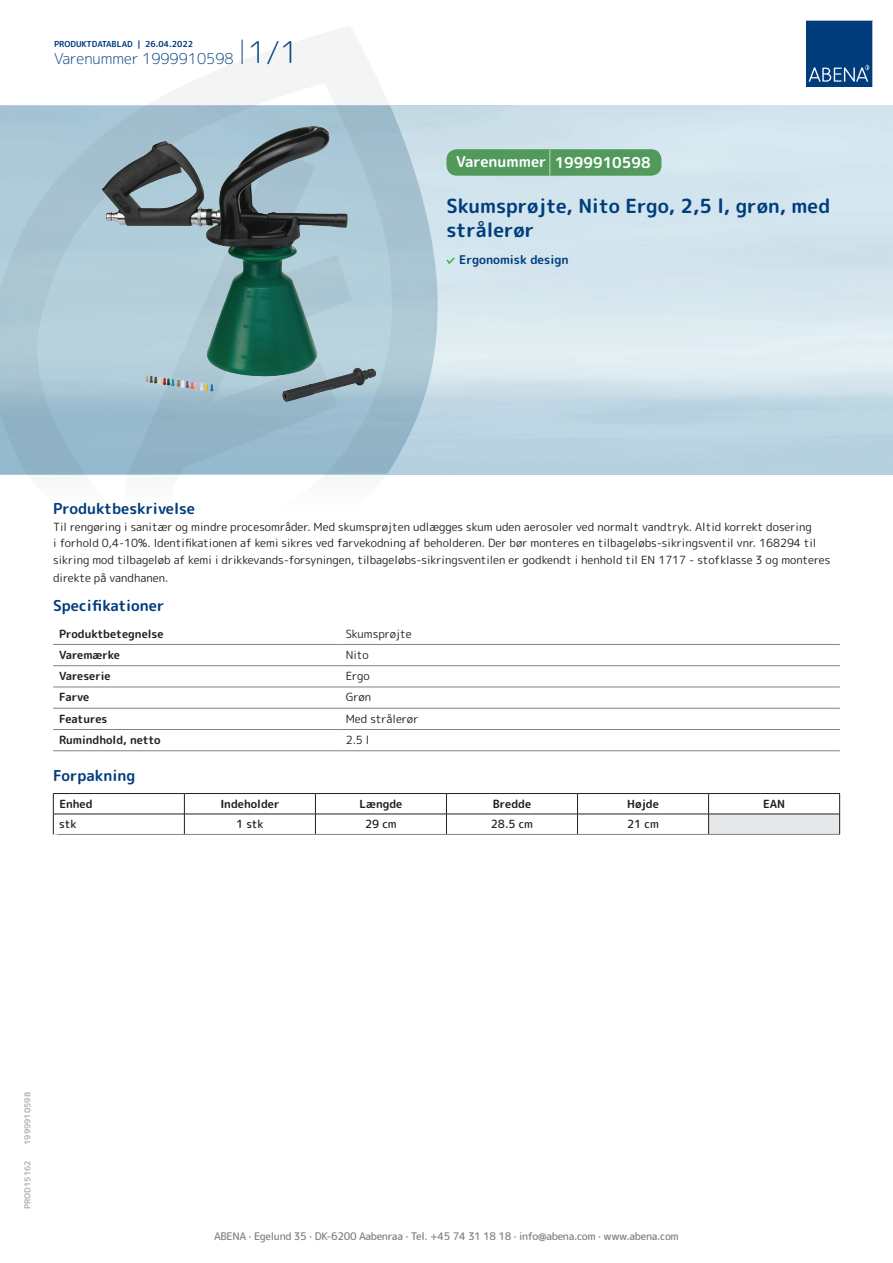
<style>
.page{position:relative;width:893px;height:1263px;background:#fff}
.page>*{position:absolute;margin:0;border:0;box-sizing:border-box;transform-origin:0 0}
.t1{font:700 19.5px/24px "Rounded Mplus 1 c";color:#013d7d}
.t2{font:700 15px "Rounded Mplus 1 c";color:#013d7d}
.t3{font:300 15px "Rounded Mplus 1 c";color:#013d7d}
.t4{font:700 15px "Rounded Mplus 1 c";color:#fff}
.t5{font:700 12px "Rounded Mplus 1 c";color:#013d7d}
.t6{font:11.25px/16.5px "Rounded Mplus 1 c";color:#231f20}
.t7{font:700 11.25px "Rounded Mplus 1 c";color:#231f20}
.t8{font:500 11.25px "Rounded Mplus 1 c";color:#231f20}
.t9{font:500 10.5px "Rounded Mplus 1 c";letter-spacing:-.03em;color:#808285}
.t10{font:700 10.5px "Rounded Mplus 1 c";color:#fff}
.t11{font:700 8.25px "Rounded Mplus 1 c";color:#013d7d}
.t12{font:700 8.25px "Rounded Mplus 1 c";color:#b2b3b7}
.s1{font-size:30px}
.s2{font-size:25.5px}
</style>
<div class="page">
<svg style="left:0;top:26px;width:439px;height:449px"></svg>
<svg style="left:0;top:106px;width:438px;height:368px;background:#a4c2d1"></svg>
<svg style="left:242px;top:40px;width:1px;height:24px"></svg>
<svg style="left:806px;top:20px;width:67px;height:67px;background:#144b86"></svg>
<img style="left:103px;top:127px;width:272px;height:275px">
<hr style="left:53px;top:644px;width:287px;height:1px;background:#808285">
<hr style="left:340px;top:644px;width:500px;height:1px;background:#808285">
<hr style="left:53px;top:665px;width:287px;height:1px;background:#808285">
<hr style="left:340px;top:665px;width:500px;height:1px;background:#808285">
<hr style="left:53px;top:687px;width:287px;height:1px;background:#808285">
<hr style="left:340px;top:687px;width:500px;height:1px;background:#808285">
<hr style="left:53px;top:708px;width:287px;height:1px;background:#808285">
<hr style="left:340px;top:708px;width:500px;height:1px;background:#808285">
<hr style="left:53px;top:729px;width:287px;height:1px;background:#808285">
<hr style="left:340px;top:729px;width:500px;height:1px;background:#808285">
<hr style="left:53px;top:750px;width:287px;height:1px;background:#808285">
<hr style="left:340px;top:750px;width:500px;height:1px;background:#808285">
<div style="left:709px;top:814px;width:131px;height:20px;background:#e6e7e9"></div>
<hr style="left:53px;top:793px;width:131px;height:1px;background:#231f20">
<hr style="left:184px;top:793px;width:131px;height:1px;background:#231f20">
<hr style="left:315px;top:793px;width:131px;height:1px;background:#231f20">
<hr style="left:446px;top:793px;width:131px;height:1px;background:#231f20">
<hr style="left:577px;top:793px;width:132px;height:1px;background:#231f20">
<hr style="left:709px;top:793px;width:131px;height:1px;background:#231f20">
<hr style="left:53px;top:814px;width:131px;height:1px;background:#231f20">
<svg style="left:53px;top:794px;width:1px;height:40px"></svg>
<hr style="left:184px;top:814px;width:131px;height:1px;background:#231f20">
<svg style="left:184px;top:794px;width:1px;height:40px"></svg>
<hr style="left:315px;top:814px;width:131px;height:1px;background:#231f20">
<svg style="left:315px;top:794px;width:1px;height:40px"></svg>
<hr style="left:446px;top:814px;width:131px;height:1px;background:#231f20">
<svg style="left:446px;top:794px;width:1px;height:40px"></svg>
<hr style="left:577px;top:814px;width:132px;height:1px;background:#231f20">
<svg style="left:577px;top:794px;width:1px;height:40px"></svg>
<hr style="left:709px;top:814px;width:131px;height:1px;background:#231f20">
<svg style="left:708px;top:794px;width:1px;height:40px"></svg>
<svg style="left:839px;top:794px;width:1px;height:40px"></svg>
<hr style="left:53px;top:834px;width:131px;height:1px;background:#808285">
<hr style="left:184px;top:834px;width:131px;height:1px;background:#808285">
<hr style="left:315px;top:834px;width:131px;height:1px;background:#808285">
<hr style="left:446px;top:834px;width:131px;height:1px;background:#808285">
<hr style="left:577px;top:834px;width:132px;height:1px;background:#808285">
<hr style="left:709px;top:834px;width:131px;height:1px;background:#808285">
<svg style="left:446px;top:257px;width:9px;height:7px"></svg>
<div style="left:446px;top:149px;width:215px;height:27px;background:#52995c;border-radius:10px"></div>
<p class="t11" style="left:54px;top:38px;width:141px">PRODUKTDATABLAD | 26.04.2022</p>
<h2 class="t3" style="left:54px;top:48px;width:246px">Varenummer 1999910598 <span class="s1">1/1</span></h2>
<h2 class="t4" style="left:456px;top:152px;width:196px">Varenummer <span class="s2">|</span> 1999910598</h2>
<h1 class="t1" style="left:446px;top:194px;width:385px">Skumsprøjte, Nito Ergo, 2,5 l, grøn, med strålerør</h1>
<p class="t5" style="left:459px;top:251px;width:111px">Ergonomisk design</p>
<h2 class="t2" style="left:53px;top:498px;width:143px">Produktbeskrivelse</h2>
<p class="t6" style="left:53px;top:518px;width:779px">Til rengøring i sanitær og mindre procesområder. Med skumsprøjten udlægges skum uden aerosoler ved normalt vandtryk. Altid korrekt dosering<br>i forhold 0,4-10%. Identifikationen af kemi sikres ved farvekodning af beholderen. Der bør monteres en tilbageløbs-sikringsventil vnr. 168294 til sikring mod tilbageløb af kemi i drikkevands-forsyningen, tilbageløbs-sikringsventilen er godkendt i henhold til EN 1717 - stofklasse 3 og monteres</p>
<p class="t6" style="left:53px;top:569px;width:117px">direkte på vandhanen.</p>
<h2 class="t2" style="left:53px;top:595px;width:113px">Specifikationer</h2>
<p class="t7" style="left:59px;top:625px;width:106px">Produktbetegnelse</p>
<p class="t6" style="left:346px;top:625px;width:67px">Skumsprøjte</p>
<p class="t7" style="left:59px;top:647px;width:62px">Varemærke</p>
<p class="t6" style="left:346px;top:646px;width:24px">Nito</p>
<p class="t7" style="left:59px;top:668px;width:53px">Vareserie</p>
<p class="t6" style="left:346px;top:668px;width:26px">Ergo</p>
<p class="t7" style="left:59px;top:689px;width:32px">Farve</p>
<p class="t6" style="left:346px;top:689px;width:27px">Grøn</p>
<p class="t7" style="left:59px;top:711px;width:50px">Features</p>
<p class="t6" style="left:346px;top:710px;width:74px">Med strålerør</p>
<p class="t7" style="left:59px;top:732px;width:103px">Rumindhold, netto</p>
<p class="t6" style="left:346px;top:732px;width:25px">2.5 l</p>
<h2 class="t2" style="left:53px;top:765px;width:84px">Forpakning</h2>
<p class="t7" style="left:59px;top:796px;width:35px">Enhed</p>
<p class="t7" style="left:220px;top:796px;width:61px">Indeholder</p>
<p class="t7" style="left:359px;top:796px;width:44px">Længde</p>
<p class="t7" style="left:493px;top:796px;width:40px">Bredde</p>
<p class="t7" style="left:627px;top:796px;width:33px">Højde</p>
<p class="t7" style="left:763px;top:796px;width:24px">EAN</p>
<p class="t8" style="left:59px;top:816px;width:19px">stk</p>
<p class="t8" style="left:236px;top:816px;width:29px">1 stk</p>
<p class="t8" style="left:365px;top:816px;width:33px">29 cm</p>
<p class="t8" style="left:491px;top:816px;width:44px">28.5 cm</p>
<p class="t8" style="left:627px;top:816px;width:33px">21 cm</p>
<p class="t10" style="left:53px;top:830px;width:7px">*</p>
<p class="t12" style="left:22px;top:1145px;width:54px;rotate:-90deg">1999910598</p>
<p class="t12" style="left:22px;top:1209px;width:50px;rotate:-90deg">PROD15162</p>
<p class="t9" style="left:214px;top:1229px;width:466px">ABENA · Egelund 35 · DK-6200 Aabenraa · Tel. +45 74 31 18 18 · info@abena.com · www.abena.com</p>
</div>
